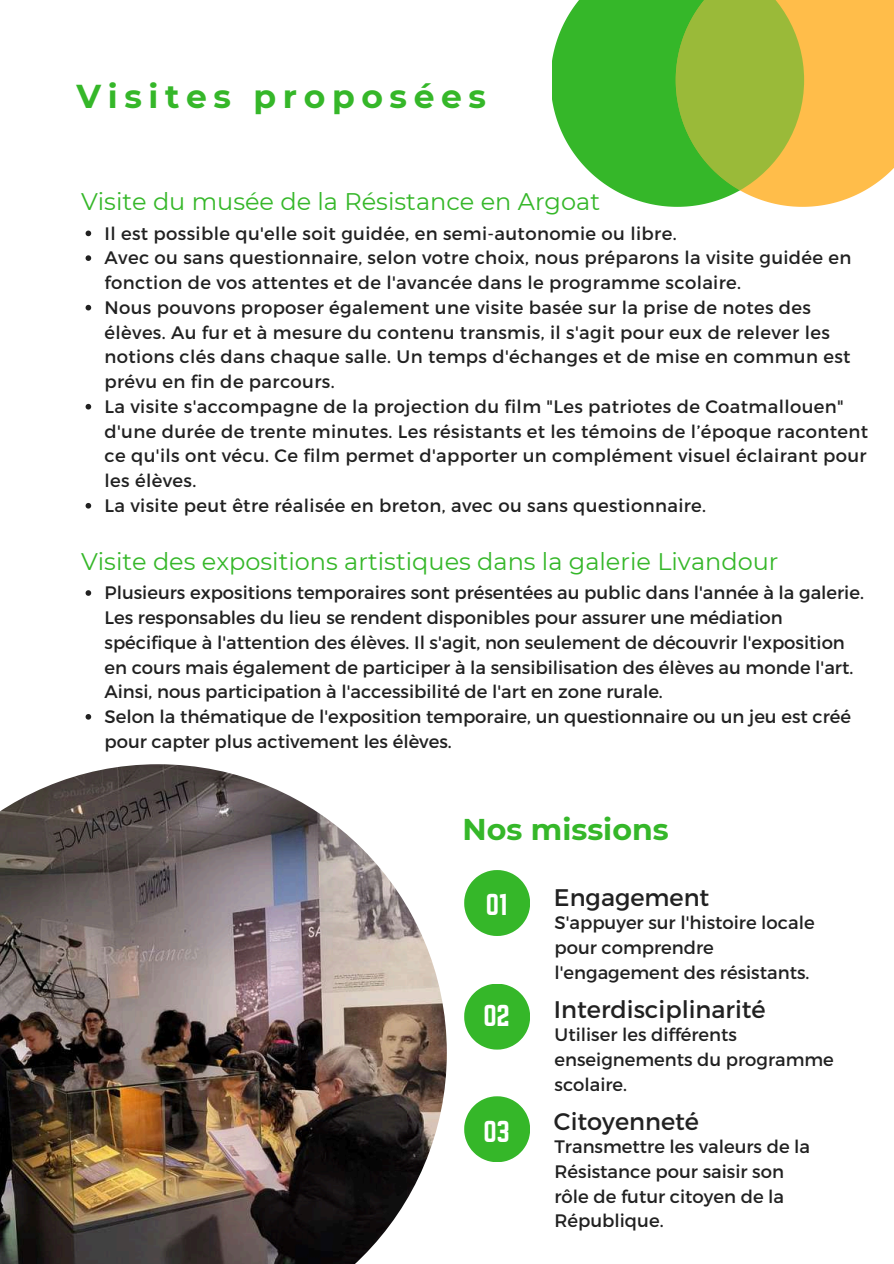
<style>
.page{position:relative;width:894px;height:1264px;background:#fff}
.page>*{position:absolute;margin:0;border:0;box-sizing:border-box;transform-origin:0 0}
.t1{font:700 33px "Montserrat";letter-spacing:.2em;color:#35b729}
.t2{font:700 30px "Montserrat";color:#35b729}
.t3{font:26.4px "Norwester";color:#fff}
.t4{font:24px "Montserrat";color:#35b729}
.t5{font:24px "Montserrat";color:#212121}
.t6{font:18px/24.8px "Montserrat";letter-spacing:.02em;color:#212121}
.t7{font:18px/24.8px "Montserrat";color:#212121}
</style>
<div class="page">
<svg style="left:552px;top:0;width:123px;height:207px;fill:#35b729"></svg>
<svg style="left:675px;top:0;width:218px;height:207px;background:#c4bd47"></svg>
<svg style="left:86px;top:230px;width:5px;height:6px"></svg>
<svg style="left:86px;top:255px;width:5px;height:6px"></svg>
<svg style="left:86px;top:305px;width:5px;height:5px"></svg>
<svg style="left:86px;top:404px;width:5px;height:5px"></svg>
<svg style="left:86px;top:503px;width:5px;height:5px"></svg>
<svg style="left:464px;top:870px;width:66px;height:66px"></svg>
<img style="left:0;top:764px;width:446px;height:499px">
<svg style="left:464px;top:984px;width:66px;height:65px"></svg>
<svg style="left:464px;top:1096px;width:66px;height:66px"></svg>
<svg style="left:86px;top:590px;width:5px;height:6px"></svg>
<svg style="left:86px;top:714px;width:5px;height:5px"></svg>
<h1 class="t1" style="left:76px;top:76px;width:411px">Visites proposées</h1>
<h3 class="t4" style="left:81px;top:187px;width:520px">Visite du musée de la Résistance en Argoat</h3>
<p class="t6" style="left:104px;top:220px;width:765px">Il est possible qu'elle soit guidée, en semi-autonomie ou libre.<br>Avec ou sans questionnaire, selon votre choix, nous préparons la visite guidée en fonction de vos attentes et de l'avancée dans le programme scolaire.<br>Nous pouvons proposer également une visite basée sur la prise de notes des élèves. Au fur et à mesure du contenu transmis, il s'agit pour eux de relever les notions clés dans chaque salle. Un temps d'échanges et de mise en commun est prévu en fin de parcours.<br>La visite s'accompagne de la projection du film "Les patriotes de Coatmallouen" d'une durée de trente minutes. Les résistants et les témoins de l’époque racontent ce qu'ils ont vécu. Ce film permet d'apporter un complément visuel éclairant pour les élèves.<br>La visite peut être réalisée en breton, avec ou sans questionnaire.</p>
<h3 class="t4" style="left:81px;top:546px;width:698px">Visite des expositions artistiques dans la galerie Livandour</h3>
<p class="t7" style="left:104px;top:579px;width:760px">Plusieurs expositions temporaires sont présentées au public dans l'année à la galerie.<br>Les responsables du lieu se rendent disponibles pour assurer une médiation spécifique à l'attention des élèves. Il s'agit, non seulement de découvrir l'exposition en cours mais également de participer à la sensibilisation des élèves au monde l'art.<br>Ainsi, nous participation à l'accessibilité de l'art en zone rurale.<br>Selon la thématique de l'exposition temporaire, un questionnaire ou un jeu est créé pour capter plus activement les élèves.</p>
<h2 class="t2" style="left:462px;top:811px;width:207px">Nos missions</h2>
<h3 class="t3" style="left:485px;top:888px;width:23px">01</h3>
<h3 class="t3" style="left:483px;top:1000px;width:28px">02</h3>
<h3 class="t3" style="left:483px;top:1115px;width:28px">03</h3>
<h3 class="t5" style="left:554px;top:881px;width:157px">Engagement</h3>
<p class="t7" style="left:554px;top:909px;width:261px">S'appuyer sur l'histoire locale pour comprendre l'engagement des résistants.</p>
<h3 class="t5" style="left:554px;top:993px;width:213px">Interdisciplinarité</h3>
<p class="t7" style="left:554px;top:1021px;width:280px">Utiliser les différents enseignements du programme scolaire.</p>
<h3 class="t5" style="left:554px;top:1105px;width:146px">Citoyenneté</h3>
<p class="t7" style="left:554px;top:1133px;width:257px">Transmettre les valeurs de la<br>Résistance pour saisir son rôle de futur citoyen de la<br>République.</p>
</div>
